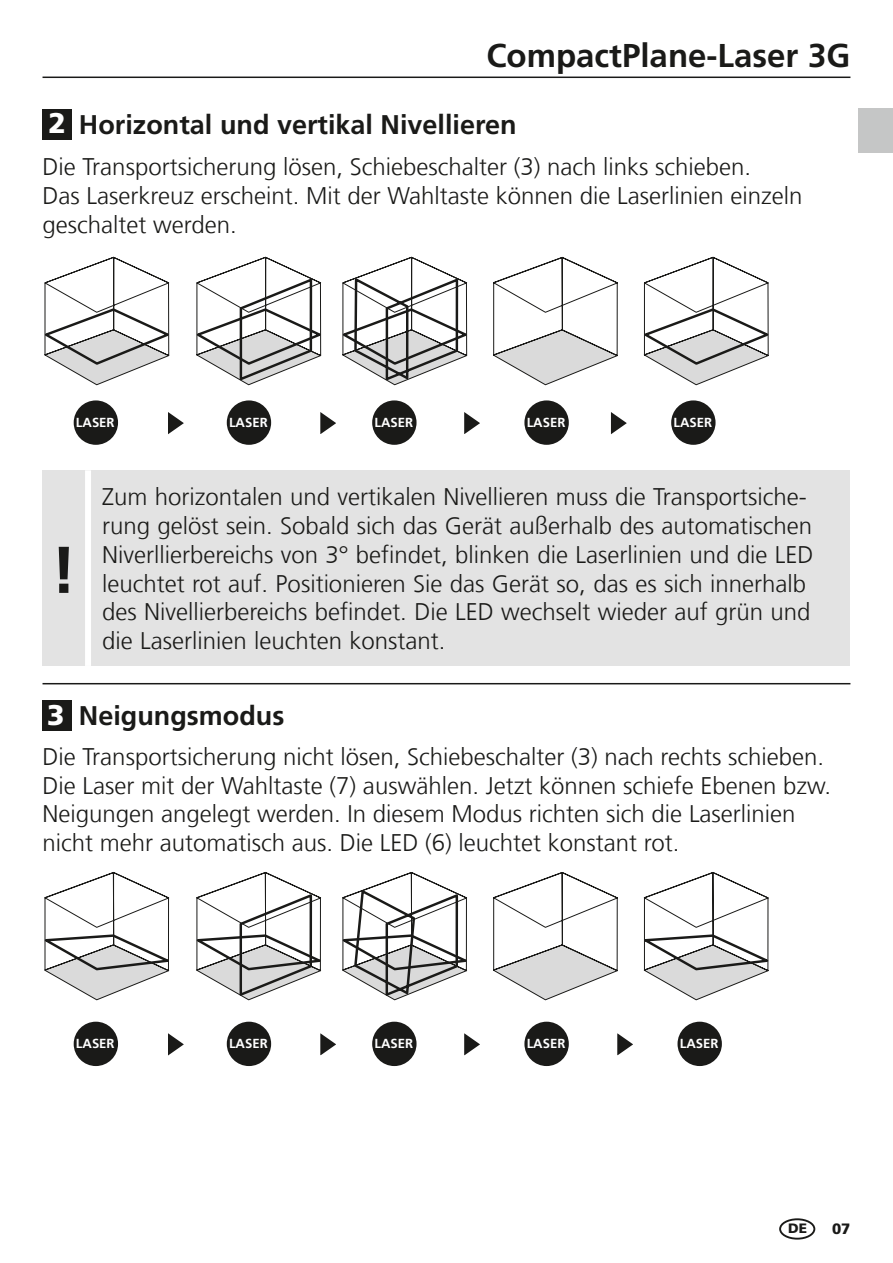
<style>
.page{position:relative;width:893px;height:1263px;background:#fff}
.page>*{position:absolute;margin:0;border:0;box-sizing:border-box;transform-origin:0 0}
.t1{font:700 66px "Frutiger LT Com";color:#1a1a18}
.t2{font:700 33px "Frutiger LT Com";color:#1a1a18}
.t3{font:700 27px "Frutiger LT Com";color:#1a1a18}
.t4{font:300 24px/28.8px "Frutiger LT Com";color:#1a1a18}
.t5{font:900 15px "Frutiger LT Com";color:#1a1a18}
.t6{font:900 13.5px "Frutiger LT Com";color:#1a1a18}
.t7{font:700 13.2px "Frutiger LT Com";color:#fff}
.s1{font-weight:900;font-size:28.5px;color:#fff}
</style>
<div class="page">
<hr style="left:43px;top:77px;width:807px;height:1px;background:#1a1a18">
<div style="left:779px;top:1218px;width:36px;height:21px;border:2px solid #1a1a18;border-radius:50%"></div>
<div style="left:74px;top:400px;width:44px;height:45px;background:#1a1a18;border-radius:50%"></div>
<div style="left:227px;top:400px;width:44px;height:45px;background:#1a1a18;border-radius:50%"></div>
<div style="left:372px;top:400px;width:45px;height:45px;background:#1a1a18;border-radius:50%"></div>
<div style="left:524px;top:400px;width:45px;height:45px;background:#1a1a18;border-radius:50%"></div>
<div style="left:671px;top:400px;width:44px;height:45px;background:#1a1a18;border-radius:50%"></div>
<svg style="left:168px;top:412px;width:16px;height:23px"></svg>
<svg style="left:320px;top:412px;width:16px;height:22px"></svg>
<svg style="left:464px;top:412px;width:16px;height:22px"></svg>
<svg style="left:610px;top:412px;width:17px;height:22px"></svg>
<svg style="left:44px;top:256px;width:126px;height:130px"></svg>
<svg style="left:643px;top:256px;width:126px;height:130px"></svg>
<svg style="left:196px;top:256px;width:126px;height:130px"></svg>
<svg style="left:342px;top:257px;width:125px;height:128px"></svg>
<svg style="left:493px;top:257px;width:125px;height:128px"></svg>
<div style="left:74px;top:1022px;width:44px;height:44px;background:#1a1a18;border-radius:50%"></div>
<div style="left:227px;top:1022px;width:44px;height:44px;background:#1a1a18;border-radius:50%"></div>
<div style="left:372px;top:1022px;width:45px;height:44px;background:#1a1a18;border-radius:50%"></div>
<div style="left:524px;top:1022px;width:45px;height:44px;background:#1a1a18;border-radius:50%"></div>
<div style="left:677px;top:1022px;width:45px;height:44px;background:#1a1a18;border-radius:50%"></div>
<svg style="left:168px;top:1033px;width:16px;height:23px"></svg>
<svg style="left:320px;top:1033px;width:16px;height:23px"></svg>
<svg style="left:464px;top:1033px;width:16px;height:23px"></svg>
<svg style="left:617px;top:1033px;width:16px;height:23px"></svg>
<svg style="left:44px;top:872px;width:126px;height:129px"></svg>
<svg style="left:643px;top:872px;width:126px;height:129px"></svg>
<svg style="left:196px;top:872px;width:125px;height:129px"></svg>
<svg style="left:342px;top:872px;width:125px;height:128px"></svg>
<svg style="left:493px;top:872px;width:125px;height:128px"></svg>
<div style="left:43px;top:109px;width:29px;height:30px;background:#1a1a18"></div>
<div style="left:43px;top:470px;width:807px;height:196px;background:#e3e3e3"></div>
<div style="left:85px;top:470px;width:6px;height:196px;background:#fff"></div>
<div style="left:43px;top:700px;width:29px;height:30px;background:#1a1a18"></div>
<hr style="left:43px;top:683px;width:807px;height:1px;background:#1a1a18">
<div style="left:859px;top:109px;width:34px;height:44px;background:#c5c6c6"></div>
<h2 class="t2" style="left:486px;top:36px;width:365px">CompactPlane-Laser 3G</h2>
<p class="t3" style="left:48px;top:109px;width:470px"><span class="s1">2</span> Horizontal und vertikal Nivellieren</p>
<p class="t4" style="left:43px;top:152px;width:762px">Die Transportsicherung lösen, Schiebeschalter (3) nach links schieben.<br>Das Laserkreuz erscheint. Mit der Wahltaste können die Laserlinien einzeln geschaltet werden.</p>
<p class="t7" style="left:76px;top:415px;width:40px">LASER</p>
<p class="t7" style="left:229px;top:415px;width:40px">LASER</p>
<p class="t7" style="left:374px;top:415px;width:40px">LASER</p>
<p class="t7" style="left:527px;top:415px;width:40px">LASER</p>
<p class="t7" style="left:673px;top:415px;width:40px">LASER</p>
<h1 class="t1" style="left:51px;top:531px;width:27px">!</h1>
<p class="t4" style="left:102px;top:483px;width:713px">Zum horizontalen und vertikalen Nivellieren muss die Transportsiche&shy;rung gelöst sein. Sobald sich das Gerät außerhalb des automatischen Niverllierbereichs von 3° befindet, blinken die Laserlinien und die LED leuchtet rot auf. Positionieren Sie das Gerät so, das es sich innerhalb des Nivellierbereichs befindet. Die LED wechselt wieder auf grün und die Laserlinien leuchten konstant.</p>
<p class="t3" style="left:47px;top:700px;width:239px"><span class="s1">3</span> Neigungsmodus</p>
<p class="t4" style="left:43px;top:742px;width:790px">Die Transportsicherung nicht lösen, Schiebeschalter (3) nach rechts schieben.<br>Die Laser mit der Wahltaste (7) auswählen. Jetzt können schiefe Ebenen bzw.<br>Neigungen angelegt werden. In diesem Modus richten sich die Laserlinien nicht mehr automatisch aus. Die LED (6) leuchtet konstant rot.</p>
<p class="t7" style="left:76px;top:1036px;width:40px">LASER</p>
<p class="t7" style="left:229px;top:1036px;width:40px">LASER</p>
<p class="t7" style="left:374px;top:1036px;width:40px">LASER</p>
<p class="t7" style="left:527px;top:1036px;width:40px">LASER</p>
<p class="t7" style="left:680px;top:1036px;width:40px">LASER</p>
<p class="t6" style="left:788px;top:1220px;width:20px">DE</p>
<p class="t5" style="left:832px;top:1219px;width:20px">07</p>
</div>
